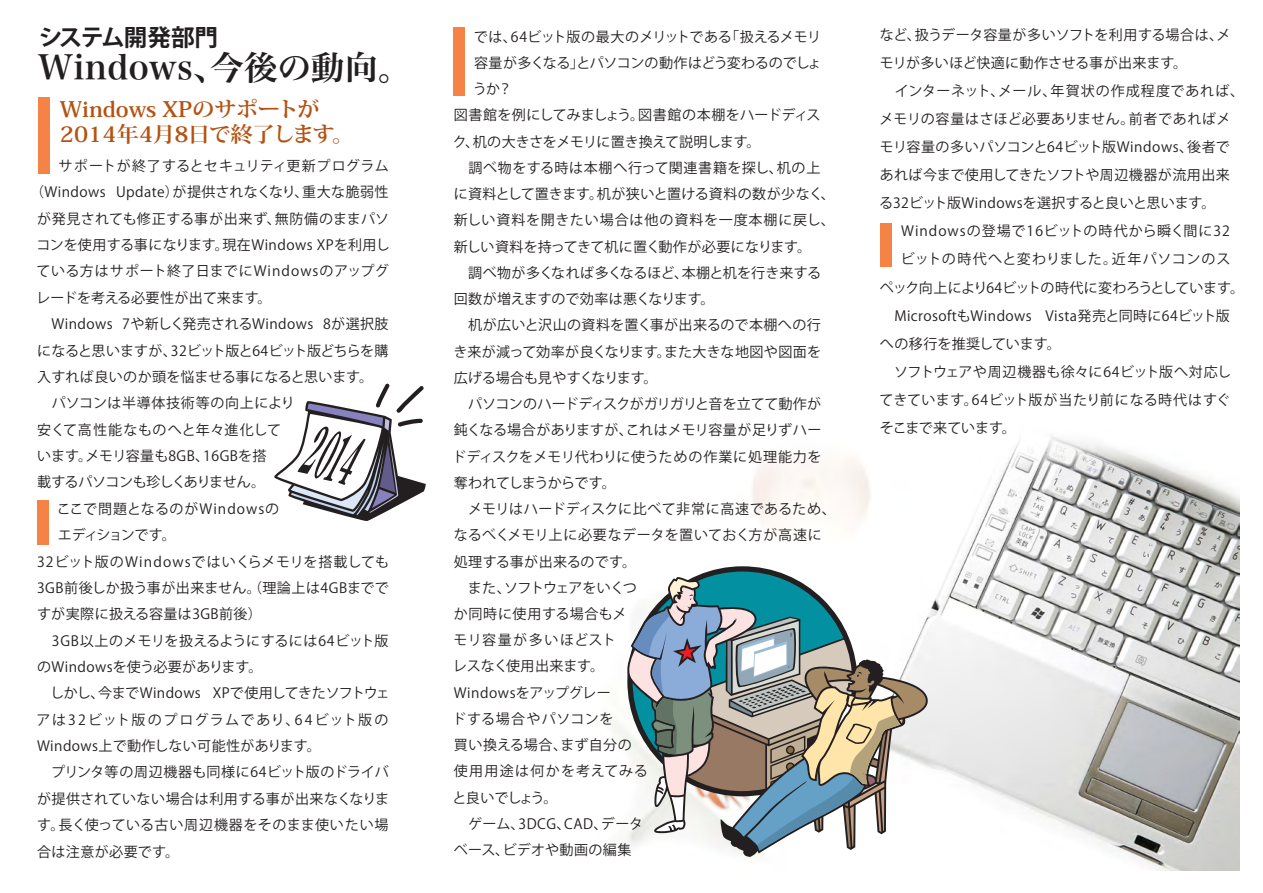
<style>
.page{position:relative;width:1263px;height:893px;background:#fff}
.page>*{position:absolute;margin:0;border:0;box-sizing:border-box;transform-origin:0 0}
.t1{font:33.6px "Hira Min Pro W6";color:#231f20}
.t2{font:700 23.4px "Koz Go Pro";letter-spacing:-.04em;color:#231f20}
.t3{font:700 21.3px/25.5px "Koz Min Pro";letter-spacing:-.02em;color:#b45212;scale:1.06 1}
.t4{font:14.1px/28px "Koz Go Pro";letter-spacing:.025em;color:#231f20}
.t5{font:14.1px "Koz Go Pro";letter-spacing:-.01em;color:#231f20}
.t6{font:14.1px "Koz Go Pro";letter-spacing:.05em;color:#231f20}
.t7{font:14.1px "Koz Go Pro";letter-spacing:-.04em;color:#231f20}
.t8{font:14.1px "Koz Go Pro";letter-spacing:.07em;color:#231f20}
.t9{font:14.1px "Koz Go Pro";letter-spacing:-.03em;color:#231f20}
.t10{font:14.1px "Koz Go Pro";letter-spacing:.065em;color:#231f20}
.t11{font:14.1px "Koz Go Pro";color:#231f20}
.t12{font:14.1px "Koz Go Pro";letter-spacing:.11em;color:#231f20}
.t13{font:14.1px "Koz Go Pro";letter-spacing:-.02em;color:#231f20}
.t14{font:14.1px "Koz Go Pro";letter-spacing:-.055em;color:#231f20}
.t15{font:14.1px "Koz Go Pro";letter-spacing:.085em;color:#231f20}
.t16{font:14.1px "Koz Go Pro";letter-spacing:-.05em;color:#231f20}
.t17{font:14.1px "Koz Go Pro";letter-spacing:-.12em;color:#231f20}
.t18{font:14.1px "Koz Go Pro";letter-spacing:-.06em;color:#231f20}
</style>
<div class="page">
<img style="left:608px;top:435px;width:631px;height:435px">
<div style="left:38px;top:97px;width:11px;height:77px;background:#f58345"></div>
<div style="left:454px;top:27px;width:11px;height:69px;background:#f58345"></div>
<div style="left:880px;top:224px;width:12px;height:43px;background:#f58345"></div>
<div style="left:37px;top:500px;width:12px;height:45px;background:#f58345"></div>
<svg style="left:274px;top:383px;width:152px;height:138px"></svg>
<svg style="left:627px;top:566px;width:230px;height:6px"></svg>
<svg style="left:623px;top:572px;width:305px;height:285px"></svg>
<h2 class="t2" style="left:39px;top:22px;width:181px">システム開発部門</h2>
<h1 class="t1" style="left:38px;top:38px;width:376px">Windows、今後の動向。</h1>
<h3 class="t3" style="left:60px;top:95px;width:280px">Windows XPのサポートが<br>2014年4月8日で終了します。</h3>
<p class="t4" style="left:58px;top:152px;width:332px">サポートが終了するとセキュリティ更新プログラム</p>
<p class="t4" style="left:30px;top:179px;width:360px">（Windows Update）が提供されなくなり、重大な脆弱性</p>
<p class="t4" style="left:37px;top:205px;width:354px">が発見されても修正する事が出来ず、無防備のままパソ</p>
<p class="t4" style="left:36px;top:231px;width:355px">コンを使用する事になります。現在Windows XPを利用し</p>
<p class="t6" style="left:37px;top:262px;width:354px">ている方はサポート終了日までにWindowsのアップグ</p>
<p class="t5" style="left:36px;top:289px;width:237px">レードを考える必要性が出て来ます。</p>
<p class="t4" style="left:37px;top:310px;width:353px">　Windows 7や新しく発売されるWindows 8が選択肢</p>
<p class="t9" style="left:37px;top:341px;width:353px">になると思いますが、32ビット版と64ビット版どちらを購</p>
<p class="t4" style="left:37px;top:363px;width:338px">入すれば良いのか頭を悩ませる事になると思います。</p>
<p class="t6" style="left:37px;top:394px;width:259px">　パソコンは半導体技術等の向上により</p>
<p class="t4" style="left:37px;top:416px;width:246px">安くて高性能なものへと年々進化して</p>
<p class="t4" style="left:37px;top:442px;width:231px">います。メモリ容量も8GB、16GBを搭</p>
<p class="t7" style="left:37px;top:473px;width:230px">載するパソコンも珍しくありません。</p>
<p class="t8" style="left:57px;top:499px;width:224px">ここで問題となるのがWindowsの</p>
<p class="t17" style="left:58px;top:526px;width:120px">エディションです。</p>
<p class="t10" style="left:37px;top:552px;width:354px">32ビット版のWindowsではいくらメモリを搭載しても</p>
<p class="t4" style="left:37px;top:574px;width:353px">3GB前後しか扱う事が出来ません。（理論上は4GBまでで</p>
<p class="t4" style="left:37px;top:600px;width:226px">すが実際に扱える容量は3GB前後）</p>
<p class="t4" style="left:37px;top:627px;width:353px">　3GB以上のメモリを扱えるようにするには64ビット版</p>
<p class="t4" style="left:37px;top:653px;width:227px">のWindowsを使う必要があります。</p>
<p class="t5" style="left:37px;top:684px;width:354px">　しかし、今までWindows XPで使用してきたソフトウェ</p>
<p class="t12" style="left:36px;top:710px;width:353px">アは32ビット版のプログラムであり、64ビット版の</p>
<p class="t4" style="left:37px;top:732px;width:285px">Windows上で動作しない可能性があります。</p>
<p class="t4" style="left:37px;top:759px;width:353px">　プリンタ等の周辺機器も同様に64ビット版のドライバ</p>
<p class="t4" style="left:37px;top:785px;width:354px">が提供されていない場合は利用する事が出来なくなりま</p>
<p class="t4" style="left:37px;top:811px;width:353px">す。長く使っている古い周辺機器をそのまま使いたい場</p>
<p class="t4" style="left:37px;top:838px;width:144px">合は注意が必要です。</p>
<p class="t5" style="left:474px;top:27px;width:349px">では、64ビット版の最大のメリットである「扱えるメモリ</p>
<p class="t9" style="left:474px;top:54px;width:349px">容量が多くなる」とパソコンの動作はどう変わるのでしょ</p>
<p class="t4" style="left:473px;top:75px;width:41px">うか？</p>
<p class="t4" style="left:454px;top:102px;width:368px">図書館を例にしてみましょう。図書館の本棚をハードディス</p>
<p class="t13" style="left:453px;top:132px;width:309px">ク、机の大きさをメモリに置き換えて説明します。</p>
<p class="t6" style="left:454px;top:159px;width:368px">　調べ物をする時は本棚へ行って関連書籍を探し、机の上</p>
<p class="t4" style="left:454px;top:180px;width:383px">に資料として置きます。机が狭いと置ける資料の数が少なく、</p>
<p class="t10" style="left:454px;top:211px;width:383px">新しい資料を開きたい場合は他の資料を一度本棚に戻し、</p>
<p class="t11" style="left:454px;top:237px;width:359px">新しい資料を持ってきて机に置く動作が必要になります。</p>
<p class="t4" style="left:454px;top:259px;width:369px">　調べ物が多くなれば多くなるほど、本棚と机を行き来する</p>
<p class="t5" style="left:454px;top:290px;width:262px">回数が増えますので効率は悪くなります。</p>
<p class="t4" style="left:454px;top:311px;width:369px">　机が広いと沢山の資料を置く事が出来るので本棚への行</p>
<p class="t4" style="left:453px;top:338px;width:369px">き来が減って効率が良くなります。また大きな地図や図面を</p>
<p class="t5" style="left:454px;top:368px;width:205px">広げる場合も見やすくなります。</p>
<p class="t7" style="left:454px;top:395px;width:369px">　パソコンのハードディスクがガリガリと音を立てて動作が</p>
<p class="t11" style="left:454px;top:421px;width:369px">鈍くなる場合がありますが、これはメモリ容量が足りずハー</p>
<p class="t4" style="left:452px;top:443px;width:371px">ドディスクをメモリ代わりに使うための作業に処理能力を</p>
<p class="t16" style="left:454px;top:473px;width:163px">奪われてしまうからです。</p>
<p class="t4" style="left:454px;top:495px;width:383px">　メモリはハードディスクに比べて非常に高速であるため、</p>
<p class="t4" style="left:454px;top:521px;width:370px">なるべくメモリ上に必要なデータを置いておく方が高速に</p>
<p class="t4" style="left:454px;top:548px;width:184px">処理する事が出来るのです。</p>
<p class="t14" style="left:454px;top:578px;width:184px">　また、ソフトウェアをいくつ</p>
<p class="t6" style="left:454px;top:605px;width:174px">か同時に使用する場合もメ</p>
<p class="t8" style="left:454px;top:631px;width:164px">モリ容量が多いほどスト</p>
<p class="t5" style="left:453px;top:657px;width:153px">レスなく使用出来ます。</p>
<p class="t4" style="left:454px;top:679px;width:159px">Windowsをアップグレー</p>
<p class="t6" style="left:452px;top:710px;width:163px">ドする場合やパソコンを</p>
<p class="t4" style="left:454px;top:731px;width:180px">買い換える場合、まず自分の</p>
<p class="t15" style="left:454px;top:762px;width:195px">使用用途は何かを考えてみる</p>
<p class="t18" style="left:453px;top:788px;width:106px">と良いでしょう。</p>
<p class="t4" style="left:454px;top:810px;width:191px">　ゲーム、3DCG、CAD、データ</p>
<p class="t4" style="left:454px;top:836px;width:179px">ベース、ビデオや動画の編集</p>
<p class="t4" style="left:879px;top:21px;width:366px">など、扱うデータ容量が多いソフトを利用する場合は、メモリが多いほど快適に動作させる事が出来ます。<br>　インターネット、メール、年賀状の作成程度であれば、メモリの容量はさほど必要ありません。前者であればメモリ容量の多いパソコンと64ビット版Windows、後者であれば今まで使用してきたソフトや周辺機器が流用出来る32ビット版Windowsを選択すると良いと思います。</p>
<p class="t8" style="left:901px;top:222px;width:330px">Windowsの登場で16ビットの時代から瞬く間に32</p>
<p class="t4" style="left:901px;top:246px;width:331px">ビットの時代へと変わりました。近年パソコンのス</p>
<p class="t7" style="left:880px;top:278px;width:366px">ペック向上により64ビットの時代に変わろうとしています。</p>
<p class="t4" style="left:880px;top:302px;width:352px">　MicrosoftもWindows Vista発売と同時に64ビット版</p>
<p class="t4" style="left:880px;top:330px;width:182px">への移行を推奨しています。</p>
<p class="t4" style="left:880px;top:358px;width:353px">　ソフトウェアや周辺機器も徐々に64ビット版へ対応し</p>
<p class="t4" style="left:879px;top:386px;width:352px">てきています。64ビット版が当たり前になる時代はすぐ</p>
<p class="t5" style="left:880px;top:419px;width:138px">そこまで来ています。</p>
</div>
